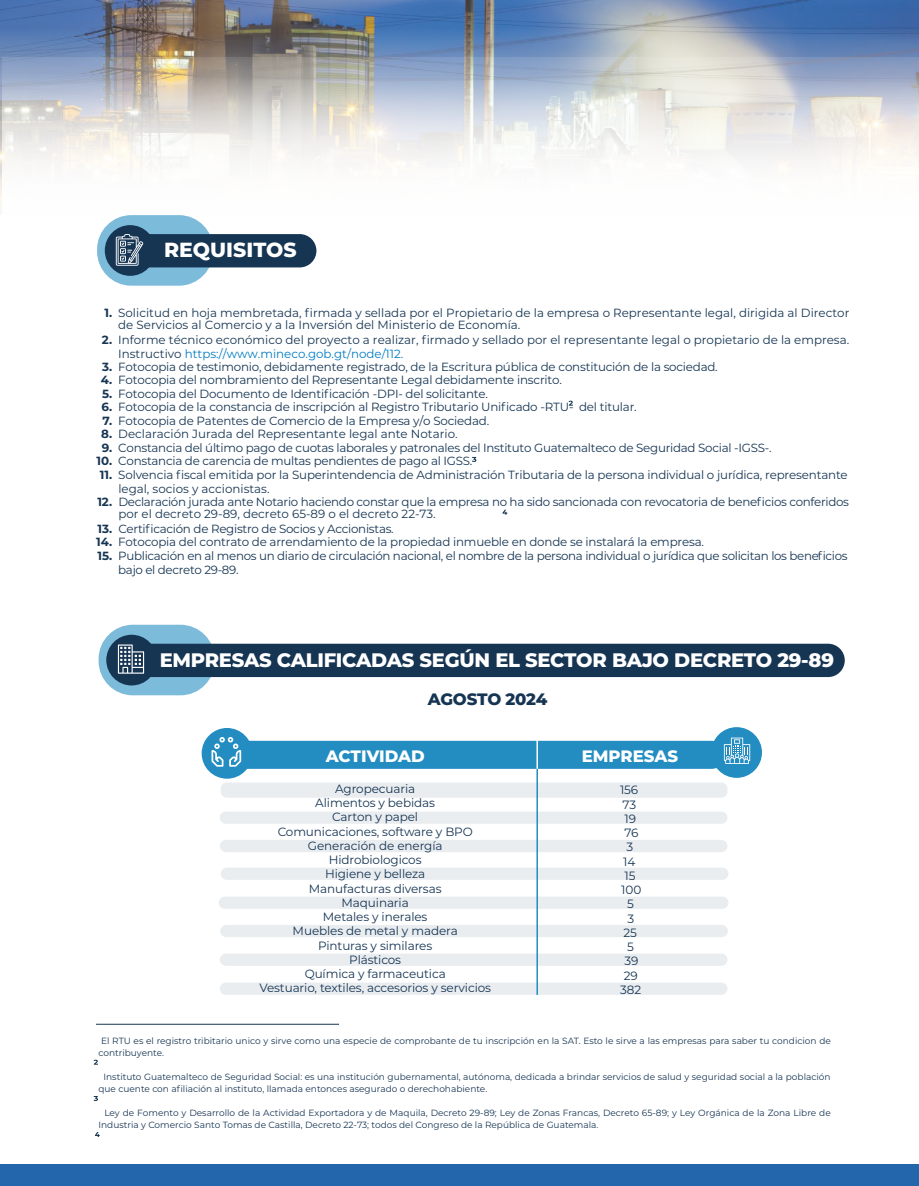
<style>
.page{position:relative;width:919px;height:1186px;background:#fff}
.page>*{position:absolute;margin:0;border:0;box-sizing:border-box;transform-origin:0 0}
.t1{font:800 20.4px "Montserrat";color:#fff}
.t2{font:800 19.5px "Montserrat";letter-spacing:-.015em;color:#fff}
.t3{font:800 16.5px "Montserrat";color:#fff}
.t4{font:800 16.5px "Montserrat";letter-spacing:-.015em;color:#163553}
.t5{font:12px/14.2px "Montserrat";letter-spacing:-.01em;color:#163553;text-align:center}
.t6{font:11.85px/13.6px "Montserrat";letter-spacing:-.015em;color:#163553}
.t7{font:700 11.85px/13.5px "Montserrat";color:#163553;text-align:center}
.t8{font:9px/12px "Montserrat";color:#163553}
.s1{color:#007cc1}
</style>
<div class="page">
<div style="left:221px;top:782px;width:506px;height:16px;background:#eaedf0;border-radius:6px"></div>
<div style="left:220px;top:811px;width:507px;height:13px;background:#eaedf0;border-radius:6px"></div>
<div style="left:220px;top:840px;width:507px;height:12px;background:#eaedf0;border-radius:6px"></div>
<div style="left:221px;top:867px;width:507px;height:13px;background:#eaedf0;border-radius:6px"></div>
<div style="left:219px;top:896px;width:509px;height:13px;background:#eaedf0;border-radius:6px"></div>
<div style="left:220px;top:925px;width:508px;height:12px;background:#eaedf0;border-radius:6px"></div>
<div style="left:220px;top:953px;width:507px;height:13px;background:#eaedf0;border-radius:6px"></div>
<div style="left:220px;top:982px;width:507px;height:13px;background:#eaedf0;border-radius:6px"></div>
<div style="left:220px;top:741px;width:505px;height:28px;background:#238dc2;border-radius:14px"></div>
<svg style="left:1px;top:0;width:918px;height:243px"></svg>
<hr style="left:96px;top:1024px;width:243px;height:1px;background:#163553">
<svg style="left:94px;top:1096px;width:4px;height:5px"></svg>
<svg style="left:94px;top:1060px;width:4px;height:5px"></svg>
<div style="left:97px;top:215px;width:116px;height:71px;background:#7dbbdb;border-radius:34px"></div>
<div style="left:132px;top:234px;width:184px;height:33px;background:#163553;border-radius:17px"></div>
<div style="left:105px;top:225px;width:50px;height:51px;background:#163553;border-radius:50%"></div>
<svg style="left:116px;top:234px;width:27px;height:32px"></svg>
<div style="left:99px;top:625px;width:116px;height:70px;background:#7dbbdb;border-radius:34px"></div>
<div style="left:133px;top:644px;width:711px;height:33px;background:#163553;border-radius:17px"></div>
<div style="left:106px;top:635px;width:51px;height:50px;background:#163553;border-radius:50%"></div>
<hr style="left:536px;top:760px;width:2px;height:235px;background:#238dc2">
<svg style="left:118px;top:644px;width:26px;height:30px"></svg>
<svg style="left:568px;top:401px;width:5px;height:5px"></svg>
<div style="left:202px;top:728px;width:50px;height:51px;background:#238dc2;border-radius:50%"></div>
<svg style="left:211px;top:737px;width:30px;height:30px"></svg>
<div style="left:711px;top:727px;width:51px;height:51px;background:#238dc2;border-radius:50%"></div>
<svg style="left:724px;top:737px;width:26px;height:27px"></svg>
<hr style="left:536px;top:736px;width:2px;height:33px;background:#fff">
<svg style="left:472px;top:457px;width:4px;height:5px"></svg>
<svg style="left:95px;top:1132px;width:5px;height:5px"></svg>
<svg style="left:502px;top:510px;width:5px;height:5px"></svg>
<div style="left:0;top:1164px;width:919px;height:22px;background:#2466ac"></div>
<h1 class="t1" style="left:164px;top:235px;width:134px">REQUISITOS</h1>
<p class="t6" style="left:118px;top:306px;width:732px;line-height:12px">Solicitud en hoja membretada, firmada y sellada por el Propietario de la empresa o Representante legal, dirigida al Director de Servicios al Comercio y a la Inversión del Ministerio de Economía.</p>
<p class="t6" style="left:118px;top:332px;width:732px;line-height:14.2px">Informe técnico económico del proyecto a realizar, firmado y sellado por el representante legal o propietario de la empresa.<br>Instructivo <span class="s1">https://www.mineco.gob.gt/node/112.</span></p>
<p class="t6" style="left:118px;top:359px;width:731px">Fotocopia de testimonio, debidamente registrado, de la Escritura pública de constitución de la sociedad.<br>Fotocopia del nombramiento del Representante Legal debidamente inscrito.<br>Fotocopia del Documento de Identificación -DPI- del solicitante.<br>Fotocopia de la constancia de inscripción al Registro Tributario Unificado -RTU- del titular.<br>Fotocopia de Patentes de Comercio de la Empresa y/o Sociedad.<br>Declaración Jurada del Representante legal ante Notario.<br>Constancia del último pago de cuotas laborales y patronales del Instituto Guatemalteco de Seguridad Social -IGSS-.<br>Constancia de carencia de multas pendientes de pago al IGSS.<br>Solvencia fiscal emitida por la Superintendencia de Administración Tributaria de la persona individual o jurídica, representante legal, socios y accionistas.</p>
<p class="t6" style="left:118px;top:495px;width:732px;line-height:12px">Declaración jurada ante Notario haciendo constar que la empresa no ha sido sancionada con revocatoria de beneficios conferidos por el decreto 29-89, decreto 65-89 o el decreto 22-73.</p>
<p class="t6" style="left:118px;top:521px;width:730px">Certificación de Registro de Socios y Accionistas.<br>Fotocopia del contrato de arrendamiento de la propiedad inmueble en donde se instalará la empresa.<br>Publicación en al menos un diario de circulación nacional, el nombre de la persona individual o jurídica que solicitan los beneficios bajo el decreto 29-89.</p>
<p class="t7" style="left:104px;top:305px;width:9px">1.</p>
<p class="t7" style="left:102px;top:332px;width:12px">2.</p>
<p class="t7" style="left:97px;top:359px;width:17px">3.<br>4.<br>5.<br>6.<br>7.<br>8.<br>9.<br>10.<br>11.</p>
<p class="t7" style="left:97px;top:494px;width:16px">12.</p>
<p class="t7" style="left:96px;top:521px;width:18px;text-align:justify">13.<br>14.<br>15.</p>
<h2 class="t2" style="left:160px;top:645px;width:676px">EMPRESAS CALIFICADAS SEGÚN EL SECTOR BAJO DECRETO 29-89</h2>
<h3 class="t4" style="left:428px;top:687px;width:121px">AGOSTO 2024</h3>
<h3 class="t3" style="left:326px;top:744px;width:100px">ACTIVIDAD</h3>
<h3 class="t3" style="left:582px;top:744px;width:98px">EMPRESAS</h3>
<p class="t5" style="left:620px;top:782px;width:23px">156<br>73<br>19<br>76<br>3<br>14<br>15<br>100<br>5<br>3<br>25<br>5<br>39<br>29<br>382</p>
<p class="t5" style="left:259px;top:781px;width:233px">Agropecuaria<br>Alimentos y bebidas<br>Carton y papel<br>Comunicaciones, software y BPO<br>Generación de energía<br>Hidrobiologicos<br>Higiene y belleza<br>Manufacturas diversas<br>Maquinaria<br>Metales y inerales<br>Muebles de metal y madera<br>Pinturas y similares<br>Plásticos<br>Química y farmaceutica<br>Vestuario, textiles, accesorios y servicios</p>
<p class="t8" style="left:98px;top:1034px;width:734px">El RTU es el registro tribitario unico y sirve como una especie de comprobante de tu inscripción en la SAT. Esto le sirve a las empresas para saber tu condicion de contribuyente.</p>
<p class="t8" style="left:98px;top:1070px;width:733px;text-indent:5px">Instituto Guatemalteco de Seguridad Social: es una institución gubernamental, autónoma, dedicada a brindar servicios de salud y seguridad social a la población que cuente con afiliación al instituto, llamada entonces asegurado o derechohabiente.</p>
<p class="t8" style="left:98px;top:1106px;width:733px;text-indent:6px">Ley de Fomento y Desarrollo de la Actividad Exportadora y de Maquila, Decreto 29-89; Ley de Zonas Francas, Decreto 65-89; y Ley Orgánica de la Zona Libre de<br>Industria y Comercio Santo Tomas de Castilla, Decreto 22-73; todos del Congreso de la República de Guatemala.</p>
</div>
